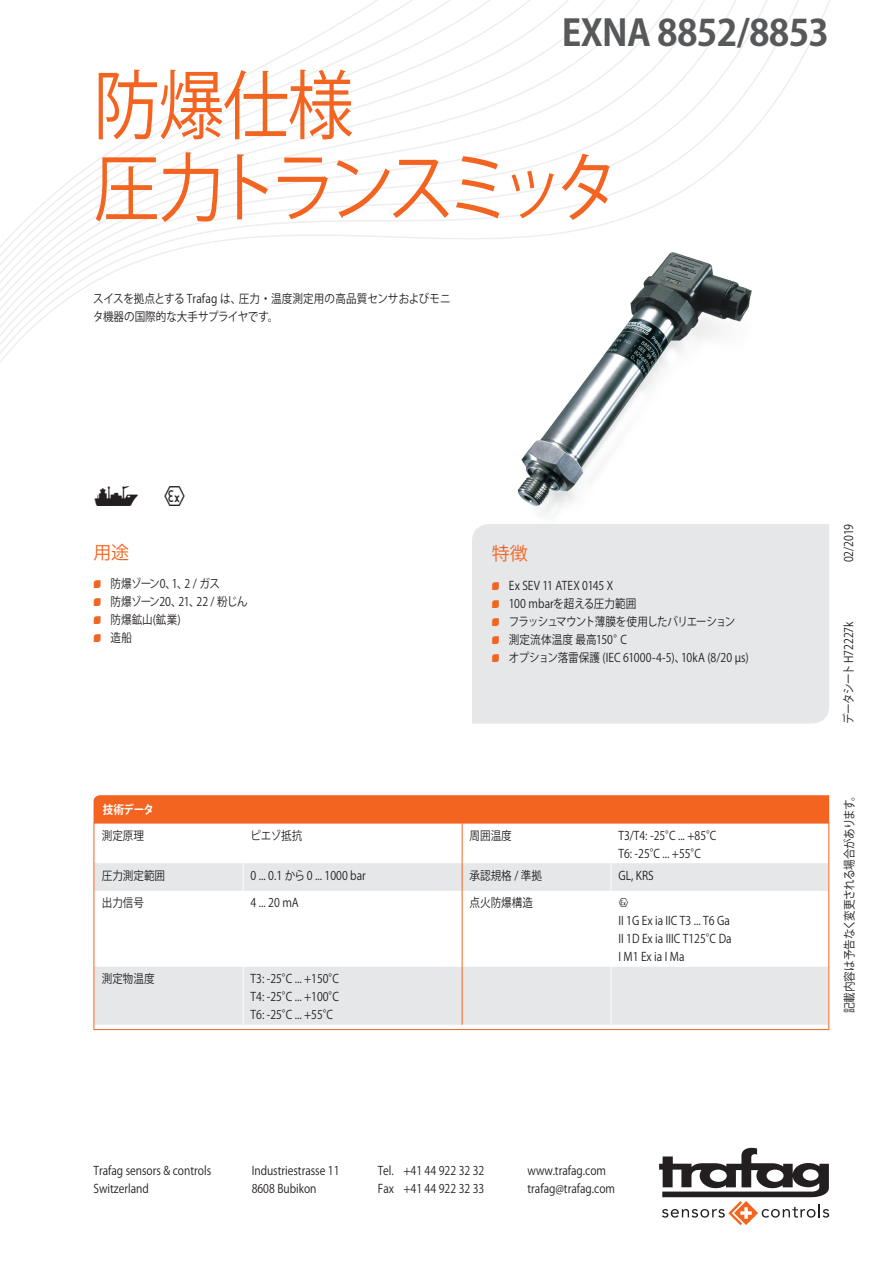
<style>
.page{position:relative;width:893px;height:1263px;background:#fff}
.page>*{position:absolute;margin:0;border:0;box-sizing:border-box;transform-origin:0 0}
.t1{font:75px/82.5px "Koz Go Pro";letter-spacing:-.12em;color:#f36421;scale:.88 1}
.t2{font:700 36px "Koz Go Pro";letter-spacing:-.02em;color:#57585a}
.t3{font:27px "Trafag Pictos";color:#231f20;scale:.88 1}
.t4{font:18px "Koz Go Pro";color:#f36421}
.t5{font:12px/18px "Koz Go Pro";color:#231f20;scale:.88 1}
.t6{font:12px/18px "Koz Go Pro";letter-spacing:-.025em;color:#231f20;scale:.88 1}
.t7{font:700 12px "Koz Go Pro";letter-spacing:-.035em;color:#fff;scale:.88 1}
.t8{font:12px "Trafag Pictos";color:#231f20;scale:.88 1}
.s1{font-family:"Trafag Pictos";font-size:10.5px;color:#f36421}
</style>
<div class="page">
<svg style="left:659px;top:1148px;width:170px;height:77px"></svg>
<svg style="left:0;top:0;width:830px;height:363px"></svg>
<div style="left:472px;top:524px;width:357px;height:199px;background:#e6e7e9"></div>
<img style="left:471px;top:232px;width:314px;height:314px">
<div style="left:94px;top:795px;width:735px;height:27px;background:#f36421"></div>
<svg style="left:96px;top:863px;width:731px;height:162px;fill:#e6e7e9"></svg>
<svg style="left:243px;top:863px;width:1px;height:28px"></svg>
<svg style="left:611px;top:863px;width:1px;height:28px"></svg>
<hr style="left:243px;top:891px;width:1px;height:76px;background:#fff">
<hr style="left:611px;top:891px;width:1px;height:76px;background:#fff">
<hr style="left:243px;top:967px;width:1px;height:58px;background:#fff">
<hr style="left:611px;top:967px;width:1px;height:58px;background:#fff">
<hr style="left:462px;top:823px;width:1px;height:40px;background:#f36421">
<svg style="left:462px;top:863px;width:1px;height:28px"></svg>
<hr style="left:462px;top:891px;width:1px;height:76px;background:#f36421">
<hr style="left:462px;top:967px;width:1px;height:58px;background:#f36421">
<div style="left:94px;top:822px;width:735px;height:208px;border:1px solid #f36421"></div>
<h2 class="t2" style="left:562px;top:10px;width:269px">EXNA 8852/8853</h2>
<h1 class="t1" style="left:94px;top:66px;width:601px">防爆仕様<br>圧力トランスミッタ</h1>
<p class="t5" style="left:93px;top:290px;width:408px">スイスを拠点とする Trafag は、圧力・温度測定用の高品質センサおよびモニタ機器の国際的な大手サプライヤです。</p>
<h3 class="t3" style="left:94px;top:483px;width:107px">S X</h3>
<h3 class="t4" style="left:94px;top:541px;width:37px">用途</h3>
<p class="t6" style="left:94px;top:575px;width:177px"><span class="s1">N</span> 防爆ゾーン0、1、2 / ガス<br><span class="s1">N</span> 防爆ゾーン20、21、22 / 粉じん<br><span class="s1">N</span> 防爆鉱山(鉱業)<br><span class="s1">N</span> 造船</p>
<h3 class="t4" style="left:492px;top:541px;width:38px">特徴</h3>
<p class="t5" style="left:492px;top:577px;width:293px"><span class="s1">N</span> Ex SEV 11 ATEX 0145 X<br><span class="s1">N</span> 100 mbarを超える圧力範囲<br><span class="s1">N</span> フラッシュマウント薄膜を使用したバリエーション<br><span class="s1">N</span> 測定流体温度 最高150°C<br><span class="s1">N</span> オプション落雷保護 (IEC 61000-4-5)、10kA (8/20 µs)</p>
<p class="t7" style="left:103px;top:802px;width:60px">技術データ</p>
<p class="t5" style="left:102px;top:826px;width:49px">測定原理</p>
<p class="t5" style="left:251px;top:826px;width:60px">ピエゾ抵抗</p>
<p class="t5" style="left:470px;top:826px;width:50px">周囲温度</p>
<p class="t5" style="left:618px;top:826px;width:113px">T3/T4: -25°C ... +85°C<br>T6: -25°C ... +55°C</p>
<p class="t5" style="left:102px;top:866px;width:73px">圧力測定範囲</p>
<p class="t5" style="left:251px;top:866px;width:132px">0 ... 0.1 から 0 ... 1000 bar</p>
<p class="t5" style="left:470px;top:866px;width:84px">承認規格 / 準拠</p>
<p class="t5" style="left:618px;top:866px;width:41px">GL, KRS</p>
<p class="t5" style="left:102px;top:894px;width:49px">出力信号</p>
<p class="t5" style="left:251px;top:894px;width:56px">4 ... 20 mA</p>
<p class="t5" style="left:470px;top:894px;width:73px">点火防爆構造</p>
<p class="t8" style="left:618px;top:897px;width:13px">X</p>
<p class="t5" style="left:618px;top:912px;width:130px">II 1G Ex ia IIC T3 ... T6 Ga<br>II 1D Ex ia IIIC T125°C Da<br>I M1 Ex ia I Ma</p>
<p class="t5" style="left:102px;top:970px;width:62px">測定物温度</p>
<p class="t5" style="left:251px;top:970px;width:102px;text-align:justify">T3: -25°C ... +150°C T4: -25°C ... +100°C T6: -25°C ... +55°C</p>
<p class="t5" style="left:94px;top:1162px;width:135px">Trafag sensors &amp; controls<br>Switzerland</p>
<p class="t5" style="left:252px;top:1162px;width:101px">Industriestrasse 11<br>8608 Bubikon</p>
<p class="t5" style="left:378px;top:1162px;width:123px">Tel. +41 44 922 32 32<br>Fax +41 44 922 32 33</p>
<p class="t5" style="left:528px;top:1162px;width:101px">www.trafag.com trafag@trafag.com</p>
<p class="t5" style="left:840px;top:562px;width:46px;rotate:-90deg">02/2019</p>
<p class="t5" style="left:840px;top:724px;width:118px;rotate:-90deg">データシートH72227k</p>
<p class="t5" style="left:841px;top:1013px;width:255px;rotate:-90deg">記載内容は予告なく変更される場合があります。</p>
</div>
